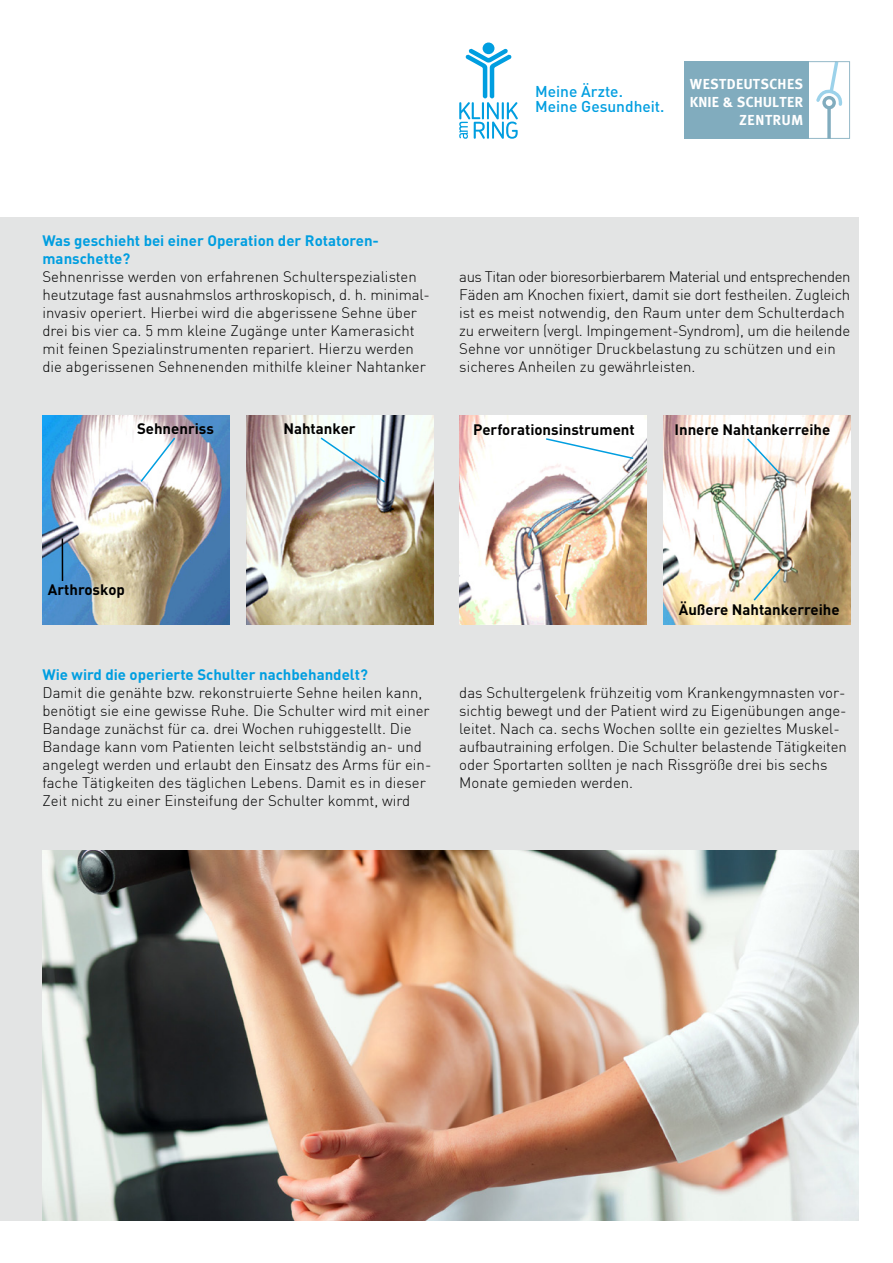
<style>
.page{position:relative;width:893px;height:1263px;background:#fff}
.page>*{position:absolute;margin:0;border:0;box-sizing:border-box;transform-origin:0 0}
.t1{font:500 15.6px/15.6px "DIN";color:#009ee0}
.t2{font:300 15px/18px "DIN";color:#000}
.t3{font:700 15px/18px "DIN";color:#009ee0}
.t4{font:700 15px "DIN";color:#000}
.t5{font:700 14.55px/17.9px "Meta";letter-spacing:.03em;color:#fff;text-align:right}
</style>
<div class="page">
<div style="left:483px;top:43px;width:11px;height:11px;background:#009ee0;border-radius:50%"></div>
<svg style="left:459px;top:49px;width:59px;height:90px"></svg>
<div style="left:0;top:217px;width:859px;height:1003px;background:#e3e4e4"></div>
<img style="left:43px;top:850px;width:816px;height:370px">
<img style="left:459px;top:416px;width:187px;height:209px">
<img style="left:663px;top:416px;width:187px;height:209px">
<svg style="left:544px;top:437px;width:91px;height:23px;background:#eef8fc"></svg>
<svg style="left:745px;top:437px;width:37px;height:38px"></svg>
<svg style="left:752px;top:567px;width:30px;height:35px"></svg>
<img style="left:43px;top:416px;width:187px;height:209px">
<img style="left:247px;top:416px;width:187px;height:209px">
<svg style="left:139px;top:436px;width:38px;height:47px;background:#e9edf1"></svg>
<svg style="left:319px;top:436px;width:68px;height:48px;background:#c7ced2"></svg>
<hr style="left:62px;top:538px;width:1px;height:43px;background:#000">
<svg style="left:809px;top:61px;width:41px;height:78px"></svg>
<div style="left:685px;top:61px;width:124px;height:78px;background:#81acbe"></div>
<p class="t1" style="left:535px;top:83px;width:131px">Meine Ärzte.<br>Meine Gesundheit.</p>
<p class="t5" style="left:690px;top:75px;width:115px">WESTDEUTSCHES<br>KNIE &amp; SCHULTER<br>ZENTRUM</p>
<p class="t3" style="left:43px;top:231px;width:338px">Was geschieht bei einer Operation der Rotatoren&shy;manschette?</p>
<p class="t2" style="left:43px;top:268px;width:389px">Sehnenrisse werden von erfahrenen Schulterspezialisten heutzutage fast ausnahmslos arthroskopisch, d. h. minimal&shy;invasiv operiert. Hierbei wird die abgerissene Sehne über drei bis vier ca. 5 mm kleine Zugänge unter Kamerasicht mit feinen Spezialinstrumenten repariert. Hierzu werden die abgerissenen Sehnenenden mithilfe kleiner Nahtanker</p>
<p class="t4" style="left:137px;top:418px;width:78px">Sehnenriss</p>
<p class="t4" style="left:283px;top:418px;width:74px">Nahtanker</p>
<p class="t2" style="left:459px;top:267px;width:393px">aus Titan oder bioresorbierbarem Material und entsprechenden Fäden am Knochen fixiert, damit sie dort festheilen. Zugleich ist es meist notwendig, den Raum unter dem Schulterdach zu erweitern (vergl. Impingement-Syndrom), um die heilende Sehne vor unnötiger Druckbelastung zu schützen und ein sicheres Anheilen zu gewährleisten.</p>
<p class="t4" style="left:473px;top:420px;width:163px">Perforationsinstrument</p>
<p class="t4" style="left:674px;top:420px;width:157px">Innere Nahtankerreihe</p>
<p class="t4" style="left:48px;top:579px;width:79px">Arthroskop</p>
<p class="t3" style="left:43px;top:665px;width:327px">Wie wird die operierte Schulter nachbehandelt?</p>
<p class="t2" style="left:43px;top:683px;width:390px">Damit die genähte bzw. rekonstruierte Sehne heilen kann, benötigt sie eine gewisse Ruhe. Die Schulter wird mit einer Bandage zunächst für ca. drei Wochen ruhiggestellt. Die Bandage kann vom Patienten leicht selbstständig an- und angelegt werden und erlaubt den Einsatz des Arms für ein&shy;fache Tätigkeiten des täglichen Lebens. Damit es in dieser Zeit nicht zu einer Einsteifung der Schulter kommt, wird</p>
<p class="t4" style="left:679px;top:599px;width:162px">Äußere Nahtankerreihe</p>
<p class="t2" style="left:459px;top:684px;width:389px">das Schultergelenk frühzeitig vom Krankengymnasten vor&shy;sichtig bewegt und der Patient wird zu Eigenübungen ange&shy;leitet. Nach ca. sechs Wochen sollte ein gezieltes Muskel&shy;aufbautraining erfolgen. Die Schulter belastende Tätigkeiten oder Sportarten sollten je nach Rissgröße drei bis sechs Monate gemieden werden.</p>
</div>
